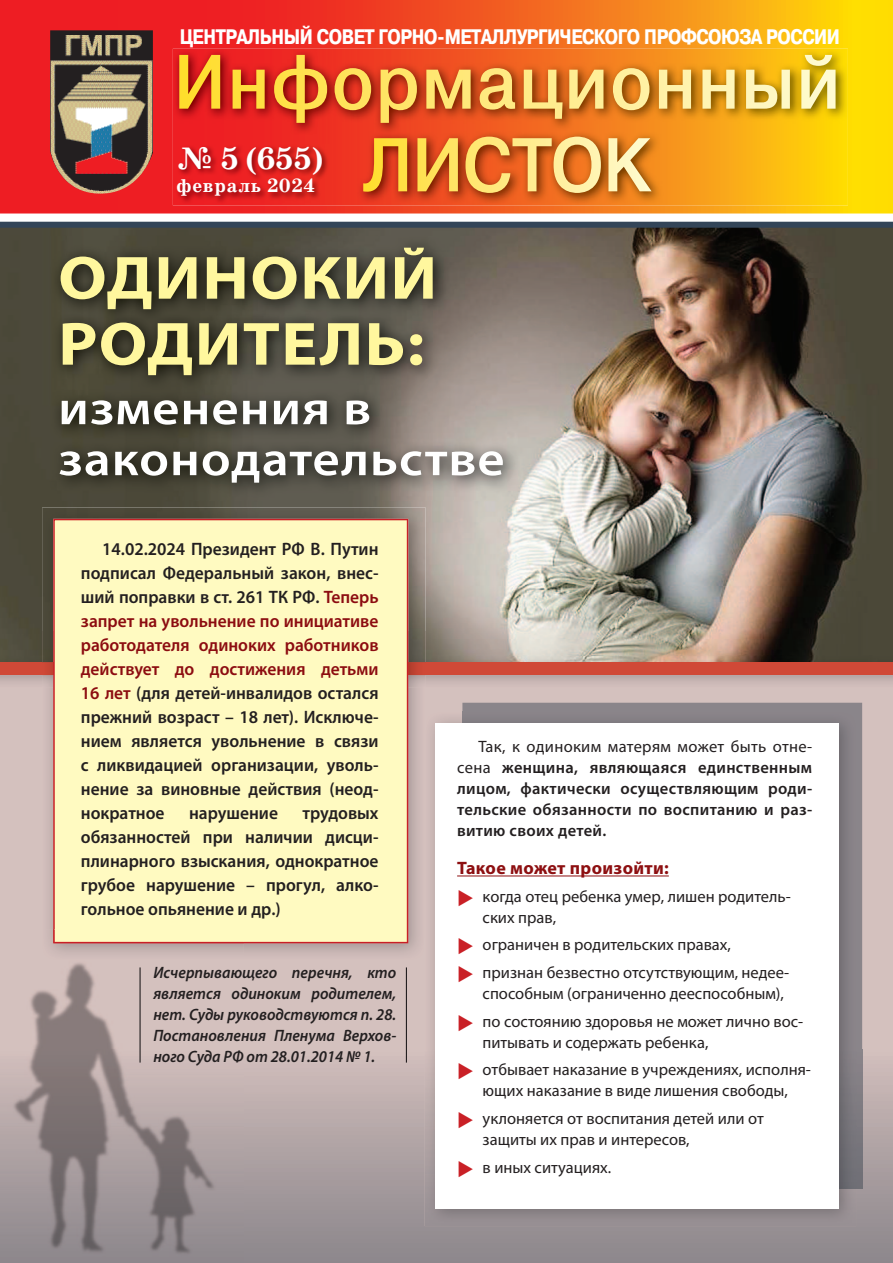
<style>
.page{position:relative;width:893px;height:1263px;background:#fff}
.page>*{position:absolute;margin:0;border:0;box-sizing:border-box;transform-origin:0 0}
.t1{font:700 61.5px/66px "Myriad Pro";letter-spacing:.02em;color:#fff79e;scale:1.1 1}
.t2{font:600 48px/51px "Myriad Pro";letter-spacing:.02em;color:#fff;scale:1.1 1}
.t3{font:700 31.5px "School Book C";color:#fff}
.t4{font:700 21px "Pragmatica Cond C";letter-spacing:-.02em;color:#fff}
.t5{font:700 19.5px "School Book C";letter-spacing:.04em;color:#fff}
.t6{font:600 18px/24px "Myriad Pro";color:#231f20;text-align:justify}
.t7{font:700 18px "Myriad Pro";letter-spacing:.02em;color:#8d0f11}
.t8{font:16.5px/21px "Myriad Pro";color:#231f20}
.t9{font:600 16.5px/21px "Myriad Pro";letter-spacing:.02em;color:#231f20;text-align:justify}
.t10{font:italic 600 16.5px/21px "Myriad Pro";color:#231f20;text-align:justify;scale:.95 1}
.s1{color:#8c0c10}
.s2{font-weight:400}
.s3{color:#c92026}
</style>
<div class="page">
<div style="left:0;top:631px;width:893px;height:632px;background:#d4c1be"></div>
<img style="left:0;top:228px;width:893px;height:434px">
<div style="left:0;top:98px;width:893px;height:126px;background:linear-gradient(to right,#fff,#fff)"></div>
<svg style="left:0;top:0;width:893px;height:213px;background:#f3631c"></svg>
<img style="left:173px;top:49px;width:675px;height:156px">
<img style="left:179px;top:55px;width:656px;height:68px">
<svg style="left:363px;top:137px;width:289px;height:58px;background:#de8b3f"></svg>
<img style="left:175px;top:145px;width:155px;height:59px">
<div style="left:0;top:222px;width:893px;height:6px;background:#334558"></div>
<img style="left:50px;top:30px;width:103px;height:165px">
<img style="left:50px;top:237px;width:470px;height:262px">
<div style="left:0;top:662px;width:893px;height:13px;background:#d04937"></div>
<svg style="left:244px;top:1050px;width:649px;height:213px"></svg>
<img style="left:42px;top:507px;width:384px;height:446px">
<div style="left:53px;top:519px;width:355px;height:424px;background:#fffac1"></div>
<img style="left:0;top:963px;width:244px;height:300px">
<img style="left:42px;top:929px;width:202px;height:24px">
<img style="left:53px;top:929px;width:191px;height:14px">
<hr style="left:406px;top:967px;width:1px;height:95px;background:#231f20">
<hr style="left:139px;top:967px;width:2px;height:95px;background:#231f20">
<div style="left:462px;top:703px;width:400px;height:347px;background:#8a858a"></div>
<svg style="left:856px;top:1050px;width:6px;height:138px"></svg>
<img style="left:425px;top:711px;width:431px;height:515px">
<img style="left:425px;top:711px;width:1px;height:249px">
<img style="left:839px;top:1050px;width:17px;height:138px">
<div style="left:436px;top:723px;width:403px;height:486px;background:#fff"></div>
<hr style="left:457px;top:875px;width:212px;height:1px;background:#8d0f11">
<p class="t4" style="left:180px;top:25px;width:662px">ЦЕНТРАЛЬНЫЙ СОВЕТ ГОРНО-МЕТАЛЛУРГИЧЕСКОГО ПРОФСОЮЗА РОССИИ</p>
<h3 class="t3" style="left:177px;top:141px;width:148px">№ 5 (655)</h3>
<p class="t5" style="left:177px;top:175px;width:140px">февраль 2024</p>
<h1 class="t1" style="left:58px;top:243px;width:346px">ОДИНОКИЙ<br>РОДИТЕЛЬ:</h1>
<h2 class="t2" style="left:58px;top:381px;width:407px">изменения в законодательстве</h2>
<p class="t6" style="left:81px;top:536px;width:299px;text-indent:21px">14.02.2024 Президент РФ В. Путин подписал Федеральный закон, внес&shy;ший поправки в ст. 261 ТК РФ. <span class="s1">Теперь запрет на увольнение по инициативе работодателя одиноких работников действует до достижения детьми 16 лет</span> (для детей-инвалидов остался прежний возраст – 18 лет). Исключе&shy;нием является увольнение в связи с ликвидацией организации, уволь&shy;нение за виновные действия (неод&shy;нократное</p>
<p class="t6" style="left:81px;top:800px;width:299px;text-indent:222px">трудовых обязанностей при наличии дисци&shy;плинарного взыскания, однократное грубое нарушение – прогул, алко&shy;гольное опьянение и др.)</p>
<p class="t6" style="left:189px;top:800px;width:90px">нарушение</p>
<p class="t10" style="left:153px;top:962px;width:257px">Исчерпывающего перечня, кто является одиноким родителем, нет. Суды руководствуются п. 28.<br>Постановления Пленума Верхов&shy;ного Суда РФ от 28.01.2014 № 1.</p>
<p class="t9" style="left:457px;top:736px;width:357px;text-indent:21px"><span class="s2">Так, к одиноким матерям может быть отне&shy;сена</span> женщина, являющаяся единственным лицом, фактически осуществляющим роди&shy;тельские обязанности по воспитанию и раз&shy;витию своих детей.</p>
<p class="t7" style="left:457px;top:856px;width:213px">Такое может произойти:</p>
<p class="t8" style="left:483px;top:885px;width:310px;text-indent:-26px"><span class="s3">◆</span> когда отец ребенка умер, лишен родитель&shy;ских прав,</p>
<p class="t8" style="left:457px;top:934px;width:275px"><span class="s3">◆</span> ограничен в родительских правах,</p>
<p class="t8" style="left:483px;top:962px;width:308px;text-indent:-26px"><span class="s3">◆</span> признан безвестно отсутствующим, недее&shy;способным (ограниченно дееспособным),</p>
<p class="t8" style="left:483px;top:1010px;width:322px;text-indent:-26px"><span class="s3">◆</span> по состоянию здоровья не может лично вос&shy;питывать и содержать ребенка,</p>
<p class="t8" style="left:457px;top:1059px;width:355px;text-align:center"><span class="s3">◆</span> отбывает наказание в учреждениях, исполня&shy;ющих наказание в виде лишения свободы,</p>
<p class="t8" style="left:483px;top:1108px;width:283px;text-indent:-26px"><span class="s3">◆</span> уклоняется от воспитания детей или от защиты их прав и интересов,</p>
<p class="t8" style="left:457px;top:1156px;width:156px"><span class="s3">◆</span> в иных ситуациях.</p>
</div>
